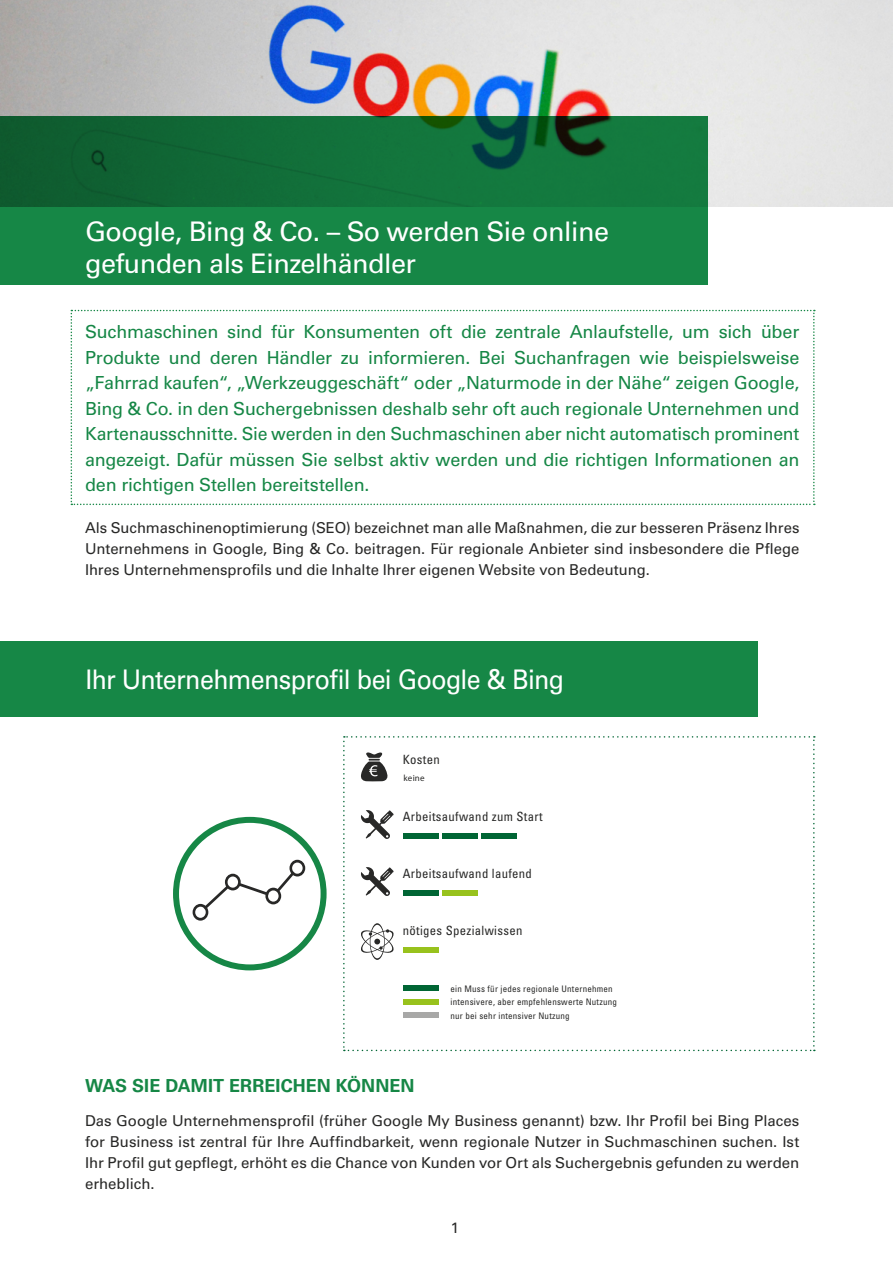
<style>
.page{position:relative;width:893px;height:1263px;background:#fff}
.page>*{position:absolute;margin:0;border:0;box-sizing:border-box;transform-origin:0 0}
.t1{font:27px/32.4px "Univers LT Std";letter-spacing:-.02em;color:#fff}
.t2{font:27px "Univers LT Std";letter-spacing:-.02em;color:#fff;scale:.93 1}
.t3{font:18px/25.5px "Univers LT Std";letter-spacing:-.01em;color:#168746;text-align:justify}
.t4{font:700 18px "Univers LT Std";letter-spacing:.005em;color:#168746}
.t5{font:15px/21px "Univers LT Std";color:#282827;text-align:justify}
.t6{font:condensed 12.75px "Univers LT Std";letter-spacing:.025em;color:#282827}
.t7{font:condensed 9px/13.5px "Univers LT Std";letter-spacing:.025em;color:#282827}
.t8{font:9px "Myriad Pro";letter-spacing:.025em;color:#282827}
</style>
<div class="page">
<img style="left:0;top:0;width:893px;height:207px">
<svg style="left:0;top:116px;width:708px;height:168px;background:#13773e"></svg>
<svg style="left:71px;top:310px;width:744px;height:195px"></svg>
<svg style="left:173px;top:817px;width:154px;height:153px"></svg>
<svg style="left:343px;top:736px;width:472px;height:315px"></svg>
<div style="left:403px;top:985px;width:35px;height:6px;background:#006534"></div>
<div style="left:403px;top:999px;width:35px;height:6px;background:#98c21d"></div>
<div style="left:403px;top:1012px;width:35px;height:6px;background:#a8a8a7"></div>
<div style="left:0;top:641px;width:758px;height:75px;background:#168746"></div>
<h1 class="t1" style="left:85px;top:215px;width:526px">Google, Bing &amp; Co. – So werden Sie online gefunden als Einzelhändler</h1>
<p class="t3" style="left:85px;top:319px;width:716px">Suchmaschinen sind für Konsumenten oft die zentrale Anlaufstelle, um sich über Produkte und deren Händler zu informieren. Bei Suchanfragen wie beispielsweise „Fahrrad kaufen“, „Werkzeuggeschäft“ oder „Naturmode in der Nähe“ zeigen Google, Bing &amp; Co. in den Suchergebnissen deshalb sehr oft auch regionale Unternehmen und Kartenausschnitte. Sie werden in den Suchmaschinen aber nicht automatisch prominent angezeigt. Dafür müssen Sie selbst aktiv werden und die richtigen Informationen an den richtigen Stellen bereitstellen.</p>
<p class="t5" style="left:85px;top:517px;width:716px">Als Suchmaschinenoptimierung (SEO) bezeichnet man alle Maßnahmen, die zur besseren Präsenz Ihres Unternehmens in Google, Bing &amp; Co. beitragen. Für regionale Anbieter sind insbesondere die Pflege Ihres Unternehmensprofils und die Inhalte Ihrer eigenen Website von Bedeutung.</p>
<h1 class="t2" style="left:86px;top:663px;width:516px">Ihr Unternehmensprofil bei Google &amp; Bing</h1>
<p class="t6" style="left:403px;top:751px;width:39px">Kosten</p>
<p class="t8" style="left:403px;top:773px;width:23px">keine</p>
<p class="t6" style="left:403px;top:808px;width:141px">Arbeitsaufwand zum Start</p>
<p class="t6" style="left:403px;top:865px;width:131px">Arbeitsaufwand laufend</p>
<p class="t6" style="left:403px;top:922px;width:121px">nötiges Spezialwissen</p>
<p class="t7" style="left:451px;top:981px;width:168px">ein Muss für jedes regionale Unternehmen intensivere, aber empfehlenswerte Nutzung nur bei sehr intensiver Nutzung</p>
<p class="t4" style="left:85px;top:1075px;width:331px">WAS SIE DAMIT ERREICHEN KÖNNEN</p>
<p class="t5" style="left:85px;top:1110px;width:716px">Das Google Unternehmensprofil (früher Google My Business genannt) bzw. Ihr Profil bei Bing Places for Business ist zentral für Ihre Auffindbarkeit, wenn regionale Nutzer in Suchmaschinen suchen. Ist Ihr Profil gut gepflegt, erhöht es die Chance von Kunden vor Ort als Suchergebnis gefunden zu werden erheblich.</p>
<p class="t5" style="left:451px;top:1217px;width:10px">1</p>
</div>
